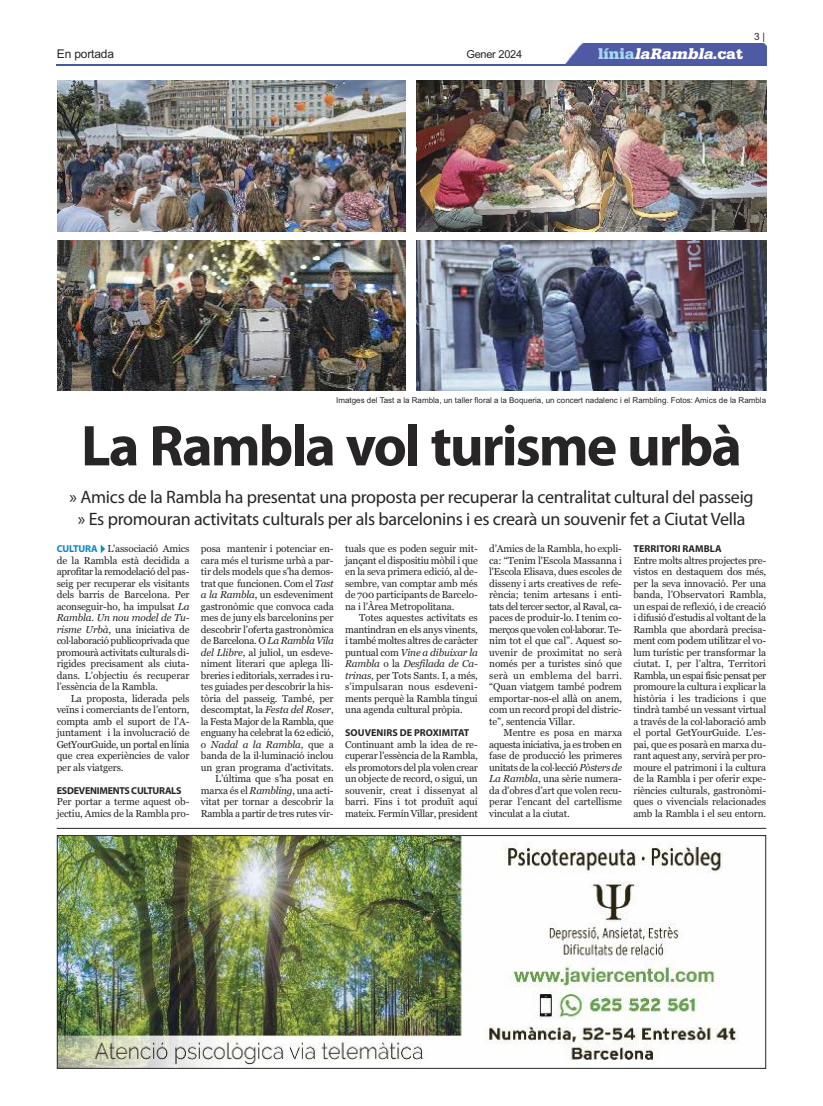
<style>
.page{position:relative;width:823px;height:1106px;background:#fff}
.page>*{position:absolute;margin:0;border:0;box-sizing:border-box;transform-origin:0 0}
.t1{font:700 58px "Myriad Pro";letter-spacing:-.035em;color:#272526}
.t2{font:18px/22px "Myriad Pro";letter-spacing:-.015em;color:#272526;text-align:center}
.t3{font:italic 900 16px "Serifa";color:#fff}
.t4{font:12px "Arial";letter-spacing:-.015em;color:#272526}
.t5{font:11px "Arial";letter-spacing:-.025em;color:#272526}
.t6{font:10px/11.5px "Georgia";letter-spacing:-.015em;color:#272526;text-align:justify}
.t7{font:700 10px "Myriad Pro";letter-spacing:.005em;color:#272526}
.t8{font:700 10px "Myriad Pro";letter-spacing:-.025em;color:#272526}
.t9{font:10px "Arial";color:#272526}
.t10{font:8px "Arial";color:#272526}
.s1{font-style:normal;color:#a6d8f6}
.s2{font-style:normal}
.s3{font-family:"Myriad Pro";font-weight:700;color:#0c84c8}
.s4{color:#0c84c8}
.s5{font-style:italic}
</style>
<div class="page">
<div style="left:565px;top:44px;width:200px;height:20px;background:#4f5aa4"></div>
<hr style="left:57px;top:64px;width:708px;height:1px;background:#4558a4">
<hr style="left:57px;top:828px;width:708px;height:1px;background:#23252b">
<img style="left:59px;top:837px;width:680px;height:229px">
<div style="left:57px;top:835px;width:708px;height:233px;border:1px solid #272526"></div>
<img style="left:416px;top:240px;width:349px;height:151px">
<img style="left:57px;top:240px;width:348px;height:151px">
<img style="left:416px;top:80px;width:349px;height:151px">
<img style="left:57px;top:80px;width:348px;height:151px">
<p class="t4" style="left:57px;top:47px;width:59px">En portada</p>
<p class="t5" style="left:466px;top:48px;width:57px">Gener 2024</p>
<h3 class="t3" style="left:597px;top:48px;width:146px"><span class="s1">línia</span>laRambla<span class="s2">.cat</span></h3>
<p class="t9" style="left:753px;top:31px;width:12px">3 |</p>
<p class="t10" style="left:336px;top:395px;width:431px">Imatges del Tast a la Rambla, un taller floral a la Boqueria, un concert nadalenc i el Rambling. Fotos: Amics de la Rambla</p>
<h1 class="t1" style="left:81px;top:424px;width:662px">La Rambla vol turisme urbà</h1>
<h2 class="t2" style="left:70px;top:487px;width:685px">» Amics de la Rambla ha presentat una proposta per recuperar la centralitat cultural del passeig » Es promouran activitats culturals per als barcelonins i es crearà un souvenir fet a Ciutat Vella</h2>
<p class="t6" style="left:57px;top:543px;width:134px"><span class="s3">CULTURA</span><span class="s4">✔</span>L'associació Amics de la Rambla està decidida a aprofitar la remodelació del pas&shy;seig per recuperar els visitants dels barris de Barcelona. Per aconseguir-ho, ha impulsat <span class="s5">La Rambla. Un nou model de Tu&shy;risme Urbà</span>, una iniciativa de col·laboració publicoprivada que promourà activitats culturals di&shy;rigides precisament als ciuta&shy;dans. L’objectiu és recuperar l’essència de la Rambla.</p>
<p class="t6" style="left:57px;top:692px;width:134px;text-indent:14px">La proposta, liderada pels veïns i comerciants de l’entorn, compta amb el suport de l’A&shy;juntament i la involucració de GetYourGuide, un portal en línia que crea experiències de valor per als viatgers.</p>
<p class="t8" style="left:57px;top:786px;width:126px">ESDEVENIMENTS CULTURALS</p>
<p class="t6" style="left:57px;top:796px;width:134px">Per portar a terme aquest ob&shy;jectiu, Amics de la Rambla pro-</p>
<p class="t6" style="left:201px;top:543px;width:134px;text-align:right">posa mantenir i potenciar en&shy;cara més el turisme urbà a par&shy;tir dels models que s’ha demos&shy;trat que funcionen. Com el <span class="s5">Tast a la Rambla</span>, un esdeveniment gastronòmic que convoca cada mes de juny els barcelonins per descobrir l’oferta gastronòmica de Barcelona. O <span class="s5">La Rambla Vila del Llibre</span>, al juliol, un esdeve&shy;niment literari que aplega lli&shy;breries i editorials, xerrades i ru&shy;tes guiades per descobrir la his&shy;tòria del passeig. També, per descomptat, la <span class="s5">Festa del Roser</span>, la Festa Major de la Rambla, que enguany ha celebrat la 62 edició, o <span class="s5">Nadal a la Rambla</span>, que a banda de la il·luminació inclou un gran programa d'activitats.<br>L’última que s’ha posat en marxa és el <span class="s5">Rambling</span>, una acti&shy;vitat per tornar a descobrir la<br>Rambla a partir de tres rutes vir-</p>
<p class="t6" style="left:345px;top:543px;width:134px">tuals que es poden seguir mit&shy;jançant el dispositiu mòbil i que en la seva primera edició, al de&shy;sembre, van comptar amb més de 700 participants de Barcelo&shy;na i l’Àrea Metropolitana.</p>
<p class="t6" style="left:345px;top:612px;width:134px;text-indent:14px">Totes aquestes activitats es mantindran en els anys vinents, i també moltes altres de caràcter puntual com <span class="s5">Vine a dibuixar la Rambla</span> o la <span class="s5">Desfilada de Ca&shy;trinas</span>, per Tots Sants. I, a més, s’impulsaran nous esdeveni&shy;ments perquè la Rambla tingui una agenda cultural pròpia.</p>
<p class="t7" style="left:345px;top:729px;width:126px">SOUVENIRS DE PROXIMITAT</p>
<p class="t6" style="left:345px;top:738px;width:134px">Continuant amb la idea de re&shy;cuperar l’essència de la Rambla, els promotors del pla volen crear un objecte de record, o sigui, un souvenir, creat i dissenyat al barri. Fins i tot produït aquí mateix. Fermín Villar, president</p>
<p class="t6" style="left:489px;top:543px;width:134px">d’Amics de la Rambla, ho expli&shy;ca: “Tenim l'Escola Massanna i l'Escola Elisava, dues escoles de disseny i arts creatives de refe&shy;rència; tenim artesans i enti&shy;tats del tercer sector, al Raval, ca&shy;paces de produir-lo. I tenim co&shy;merços que volen col·laborar. Te&shy;nim tot el que cal”. Aquest so&shy;uvenir de proximitat no serà només per a turistes sinó que serà un emblema del barri. “Quan viatgem també podrem emportar-nos-el allà on anem, com un record propi del distric&shy;te”, sentencia Villar.</p>
<p class="t6" style="left:489px;top:727px;width:134px;text-indent:14px">Mentre es posa en marxa aquesta iniciativa, ja es troben en fase de producció les primeres unitats de la col·lecció <span class="s5">Pòsters de La Rambla</span>, una sèrie numera&shy;da d’obres d’art que volen recu&shy;perar l’encant del cartellisme vinculat a la ciutat.</p>
<p class="t7" style="left:633px;top:545px;width:90px">TERRITORI RAMBLA</p>
<p class="t6" style="left:633px;top:554px;width:134px">Entre molts altres projectes pre&shy;vistos en destaquem dos més, per la seva innovació. Per una banda, l’Observatori Rambla, un espai de reflexió, i de creació i difusió d’estudis al voltant de la Rambla que abordarà precisa&shy;ment com podem utilitzar el vo&shy;lum turístic per transformar la ciutat. I, per l’altra, Territori Rambla, un espai físic pensat per promoure la cultura i explicar la història i les tradicions i que tindrà també un vessant virtual a través de la col·laboració amb el portal GetYourGuide. L’es&shy;pai, que es posarà en marxa du&shy;rant aquest any, servirà per pro&shy;moure el patrimoni i la cultura de la Rambla i per oferir expe&shy;riències culturals, gastronòmi&shy;ques o vivencials relacionades amb la Rambla i el seu entorn.</p>
</div>
